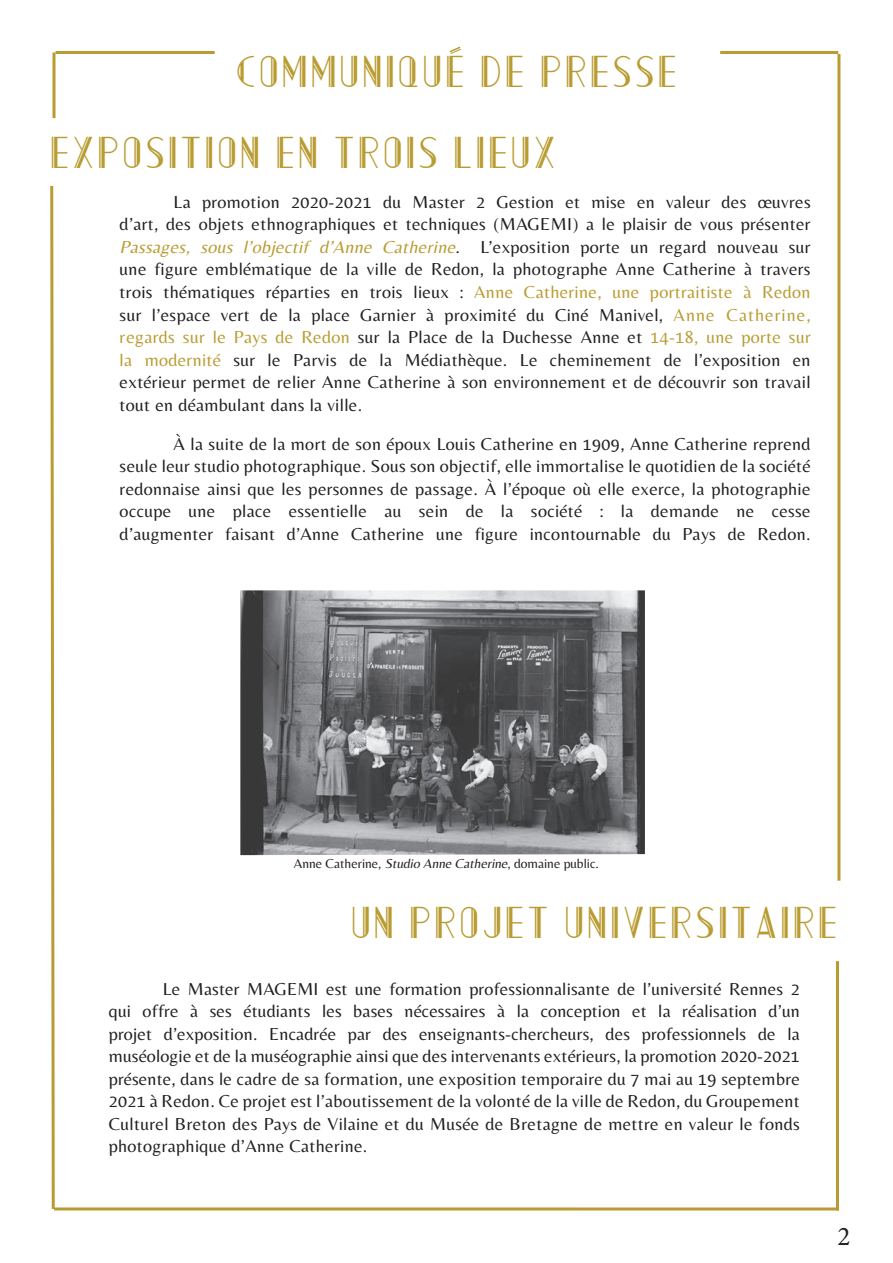
<style>
.page{position:relative;width:893px;height:1263px;background:#fff}
.page>*{position:absolute;margin:0;border:0;box-sizing:border-box;transform-origin:0 0}
.t1{font:39px "AC Mountain";letter-spacing:.04em;color:#b99c31}
.t2{font:27px "Minion Pro";color:#231f20}
.t3{font:18px/22.5px "Belleza";letter-spacing:.02em;color:#231f20;text-align:justify}
.t4{font:13.5px "Belleza";color:#231f20}
.s1{font-style:italic;color:#b99c31}
.s2{color:#b99c31}
.s3{font-style:italic}
</style>
<div class="page">
<svg style="left:50px;top:186px;width:6px;height:1025px"></svg>
<hr style="left:54px;top:1207px;width:785px;height:3px;background:#b99c31">
<img style="left:240px;top:590px;width:405px;height:265px">
<svg style="left:52px;top:52px;width:4px;height:66px"></svg>
<hr style="left:56px;top:51px;width:159px;height:3px;background:#b99c31">
<hr style="left:720px;top:51px;width:118px;height:3px;background:#b99c31">
<hr style="left:837px;top:54px;width:3px;height:827px;background:#b99c31">
<hr style="left:836px;top:961px;width:3px;height:249px;background:#b99c31">
<svg style="left:449px;top:46px;width:12px;height:8px"></svg>
<h1 class="t1" style="left:235px;top:50px;width:445px">COMMUNIQUE DE PRESSE</h1>
<h1 class="t1" style="left:49px;top:132px;width:508px">EXPOSITION EN TROIS LIEUX</h1>
<p class="t3" style="left:120px;top:190px;width:693px;text-indent:54px">La promotion 2020-2021 du Master 2 Gestion et mise en valeur des œuvres d’art, des objets ethnographiques et techniques (MAGEMI) a le plaisir de vous présenter <span class="s1">Passages, sous l’objectif d’Anne Catherine</span>. L’ e x p o s i t i o n p o rt e u n re g a rd n o u ve a u s u r une figure emblématique de la ville de Redon, la photographe Anne Catherine à travers trois thématiques réparties en trois lieux : <span class="s2">Anne Catherine, une portraitiste à Redon </span>sur l’espace vert de la place Garnier à proximité du Ciné Manivel, <span class="s2">Anne Catherine, regards sur le Pays de Redon</span> sur la Place de la Duchesse Anne et <span class="s2">14-18, une porte sur la modernité</span> sur le Parvis de la Médiathèque. Le cheminement de l’exposition en extérieur permet de relier Anne Catherine à son environnement et de découvrir son travail tout en déambulant dans la ville.</p>
<p class="t3" style="left:120px;top:432px;width:693px;text-indent:54px">À la suite de la mort de son époux Louis Catherine en 1909, Anne Catherine reprend seule leur studio photographique. Sous son objectif, elle immortalise le quotidien de la société redonnaise ainsi que les personnes de passage. À l’époque où elle exerce, la photographie occupe une place essentielle au sein de la société : la demande ne cesse d’augmenter faisant d’Anne Catherine une figure incontournable du Pays de Redon.</p>
<p class="t4" style="left:294px;top:855px;width:306px">Anne Catherine, <span class="s3">Studio Anne Catherine</span>, domaine public.</p>
<h1 class="t1" style="left:350px;top:902px;width:489px">UN PROJET UNIVERSITAIRE</h1>
<p class="t3" style="left:109px;top:977px;width:693px;text-indent:54px">Le Master MAGEMI est une formation professionnalisante de l’université Rennes 2 qui offre à ses étudiants les bases nécessaires à la conception et la réalisation d’un projet d’exposition. Encadrée par des enseignants-chercheurs, des professionnels de la muséologie et de la muséographie ainsi que des intervenants extérieurs, la promotion 2020-2021 présente, dans le cadre de sa formation, une exposition temporaire du 7 mai au 19 septembre 2021 à Redon. Ce projet est l’aboutissement de la volonté de la ville de Redon, du Groupement Culturel Breton des Pays de Vilaine et du Musée de Bretagne de mettre en valeur le fonds photographique d’Anne Catherine.</p>
<h2 class="t2" style="left:837px;top:1218px;width:14px">2</h2>
</div>
